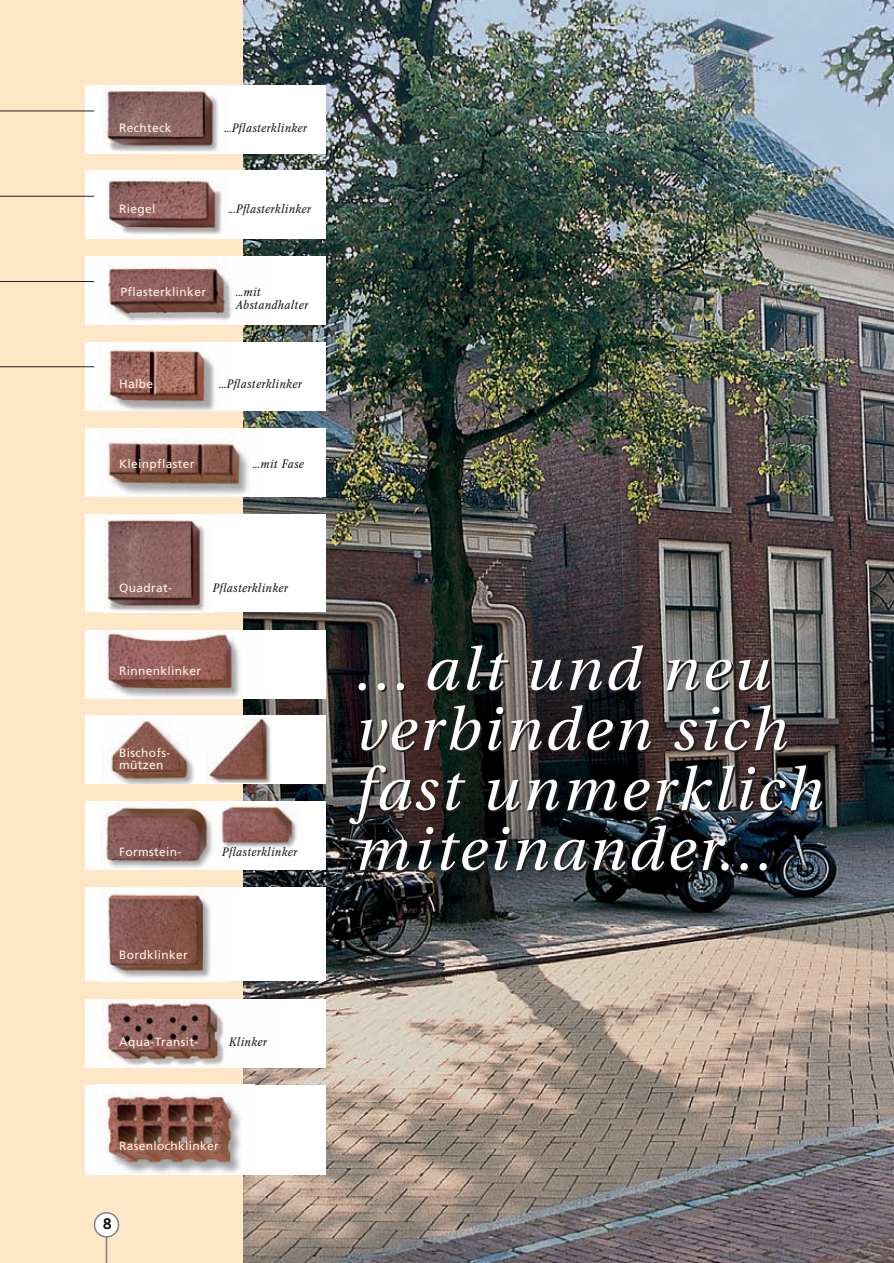
<style>
.page{position:relative;width:894px;height:1263px;background:#fff}
.page>*{position:absolute;margin:0;border:0;box-sizing:border-box;transform-origin:0 0}
.t1{font:italic 60px/60px "Utopia";letter-spacing:.055em;color:#fff}
.t2{font:300 14.25px "Frutiger";color:#231f20}
.t3{font:12px/12px "Frutiger";letter-spacing:.03em;color:#fef3e1}
.t4{font:italic 12px/13.5px "Concorde Nova";letter-spacing:.05em;color:#231f20}
</style>
<div class="page">
<img style="left:0;top:0;width:893px;height:1263px">
<p class="t3" style="left:119px;top:122px;width:54px">Rechteck</p>
<p class="t4" style="left:224px;top:122px;width:84px">...Pflasterklinker</p>
<p class="t3" style="left:119px;top:204px;width:38px">Riegel</p>
<p class="t4" style="left:228px;top:203px;width:84px">...Pflasterklinker</p>
<p class="t3" style="left:120px;top:286px;width:87px">Pflasterklinker</p>
<p class="t4" style="left:235px;top:286px;width:73px">...mit<br>Abstandhalter</p>
<p class="t3" style="left:119px;top:379px;width:36px">Halbe</p>
<p class="t4" style="left:219px;top:378px;width:84px">...Pflasterklinker</p>
<p class="t3" style="left:119px;top:458px;width:77px">Kleinpflaster</p>
<p class="t4" style="left:252px;top:458px;width:52px">...mit Fase</p>
<p class="t3" style="left:119px;top:582px;width:54px">Quadrat-</p>
<p class="t4" style="left:212px;top:582px;width:76px">Pflasterklinker</p>
<p class="t3" style="left:119px;top:665px;width:83px">Rinnenklinker</p>
<p class="t3" style="left:119px;top:748px;width:53px">Bischofs&shy;mützen</p>
<p class="t3" style="left:119px;top:846px;width:64px">Formstein-</p>
<p class="t4" style="left:222px;top:845px;width:76px">Pflasterklinker</p>
<p class="t3" style="left:119px;top:949px;width:70px">Bordklinker</p>
<p class="t3" style="left:119px;top:1037px;width:81px">Aqua-Transit-</p>
<p class="t4" style="left:228px;top:1036px;width:39px">Klinker</p>
<p class="t3" style="left:119px;top:1140px;width:101px">Rasenlochklinker</p>
<p class="t2" style="left:103px;top:1218px;width:9px">8</p>
<h1 class="t1" style="left:353px;top:645px;width:469px">... alt und neu verbinden sich fast unmerklich miteinander...</h1>
</div>
